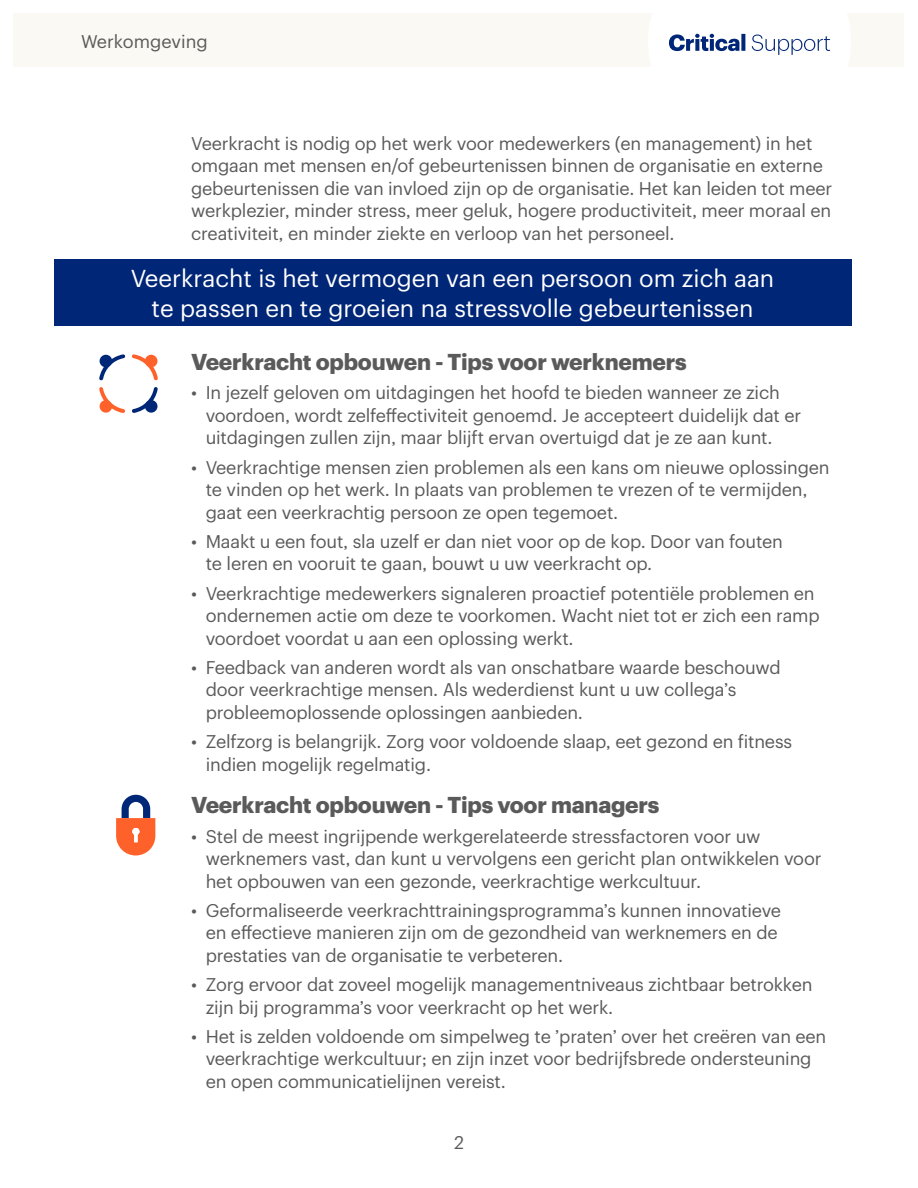
<style>
.page{position:relative;width:918px;height:1188px;background:#fff}
.page>*{position:absolute;margin:0;border:0;box-sizing:border-box;transform-origin:0 0}
.Headline-subhead{font:24px/30px "Graphik UHG";color:#fff;text-align:center}
.Section_Subhead{font:700 22.5px "Graphik UHG";letter-spacing:-.01em;color:#5a5a5a}
.Body{font:18px/22.5px "Graphik UHG";letter-spacing:-.01em;color:#5a5a5a}
</style>
<div class="page">
<div style="left:54px;top:259px;width:797px;height:67px;background:#002677"></div>
<div style="left:14px;top:14px;width:890px;height:54px;background:#fbf9f4"></div>
<svg style="left:648px;top:13px;width:203px;height:55px"></svg>
<svg style="left:132px;top:354px;width:26px;height:26px"></svg>
<svg style="left:99px;top:354px;width:26px;height:26px"></svg>
<svg style="left:132px;top:387px;width:26px;height:26px"></svg>
<svg style="left:99px;top:387px;width:26px;height:26px"></svg>
<div style="left:100px;top:355px;width:12px;height:12px;background:#002678;border-radius:50%"></div>
<div style="left:145px;top:355px;width:12px;height:12px;background:#ff612b;border-radius:50%"></div>
<div style="left:100px;top:400px;width:12px;height:13px;background:#ff612b;border-radius:50%"></div>
<div style="left:145px;top:400px;width:12px;height:13px;background:#002678;border-radius:50%"></div>
<svg style="left:116px;top:795px;width:39px;height:60px"></svg>
<p class="Body" style="left:81px;top:29px;width:128px">Werkomgeving</p>
<p class="Body" style="left:191px;top:130px;width:643px">Veerkracht is nodig op het werk voor medewerkers (en management) in het omgaan met mensen en/of gebeurtenissen binnen de organisatie en externe gebeurtenissen die van invloed zijn op de organisatie. Het kan leiden tot meer werkplezier, minder stress, meer geluk, hogere productiviteit, meer moraal en creativiteit, en minder ziekte en verloop van het personeel.</p>
<p class="Headline-subhead" style="left:131px;top:261px;width:645px">Veerkracht is het vermogen van een persoon om zich aan te passen en te groeien na stressvolle gebeurtenissen</p>
<p class="Section_Subhead" style="left:191px;top:344px;width:497px">Veerkracht opbouwen - Tips voor werknemers</p>
<p class="Body" style="left:206px;top:380px;width:597px;text-indent:-15px">• In jezelf geloven om uitdagingen het hoofd te bieden wanneer ze zich voordoen, wordt zelfeffectiviteit genoemd. Je accepteert duidelijk dat er uitdagingen zullen zijn, maar blijft ervan overtuigd dat je ze aan kunt.</p>
<p class="Body" style="left:206px;top:454px;width:625px;text-indent:-15px">• Veerkrachtige mensen zien problemen als een kans om nieuwe oplossingen te vinden op het werk. In plaats van problemen te vrezen of te vermijden, gaat een veerkrachtig persoon ze open tegemoet.</p>
<p class="Body" style="left:206px;top:529px;width:579px;text-indent:-15px">• Maakt u een fout, sla uzelf er dan niet voor op de kop. Door van fouten te leren en vooruit te gaan, bouwt u uw veerkracht op.</p>
<p class="Body" style="left:206px;top:580px;width:615px;text-indent:-15px">• Veerkrachtige medewerkers signaleren proactief potentiële problemen en ondernemen actie om deze te voorkomen. Wacht niet tot er zich een ramp voordoet voordat u aan een oplossing werkt.</p>
<p class="Body" style="left:206px;top:655px;width:577px;text-indent:-15px">• Feedback van anderen wordt als van onschatbare waarde beschouwd door veerkrachtige mensen. Als wederdienst kunt u uw collega's probleemoplossende oplossingen aanbieden.</p>
<p class="Body" style="left:206px;top:729px;width:588px;text-indent:-15px">• Zelfzorg is belangrijk. Zorg voor voldoende slaap, eet gezond en fitness indien mogelijk regelmatig.</p>
<p class="Section_Subhead" style="left:191px;top:788px;width:470px">Veerkracht opbouwen - Tips voor managers</p>
<p class="Body" style="left:206px;top:823px;width:617px;text-indent:-15px">• Stel de meest ingrijpende werkgerelateerde stressfactoren voor uw werknemers vast, dan kunt u vervolgens een gericht plan ontwikkelen voor het opbouwen van een gezonde, veerkrachtige werkcultuur.</p>
<p class="Body" style="left:206px;top:898px;width:577px;text-indent:-15px">• Geformaliseerde veerkrachttrainingsprogramma's kunnen innovatieve en effectieve manieren zijn om de gezondheid van werknemers en de prestaties van de organisatie te verbeteren.</p>
<p class="Body" style="left:206px;top:972px;width:608px;text-indent:-15px">• Zorg ervoor dat zoveel mogelijk managementniveaus zichtbaar betrokken zijn bij programma's voor veerkracht op het werk.</p>
<p class="Body" style="left:206px;top:1024px;width:622px;text-indent:-15px">• Het is zelden voldoende om simpelweg te 'praten' over het creëren van een veerkrachtige werkcultuur; en zijn inzet voor bedrijfsbrede ondersteuning en open communicatielijnen vereist.</p>
<p class="Body" style="left:454px;top:1129px;width:11px">2</p>
</div>
